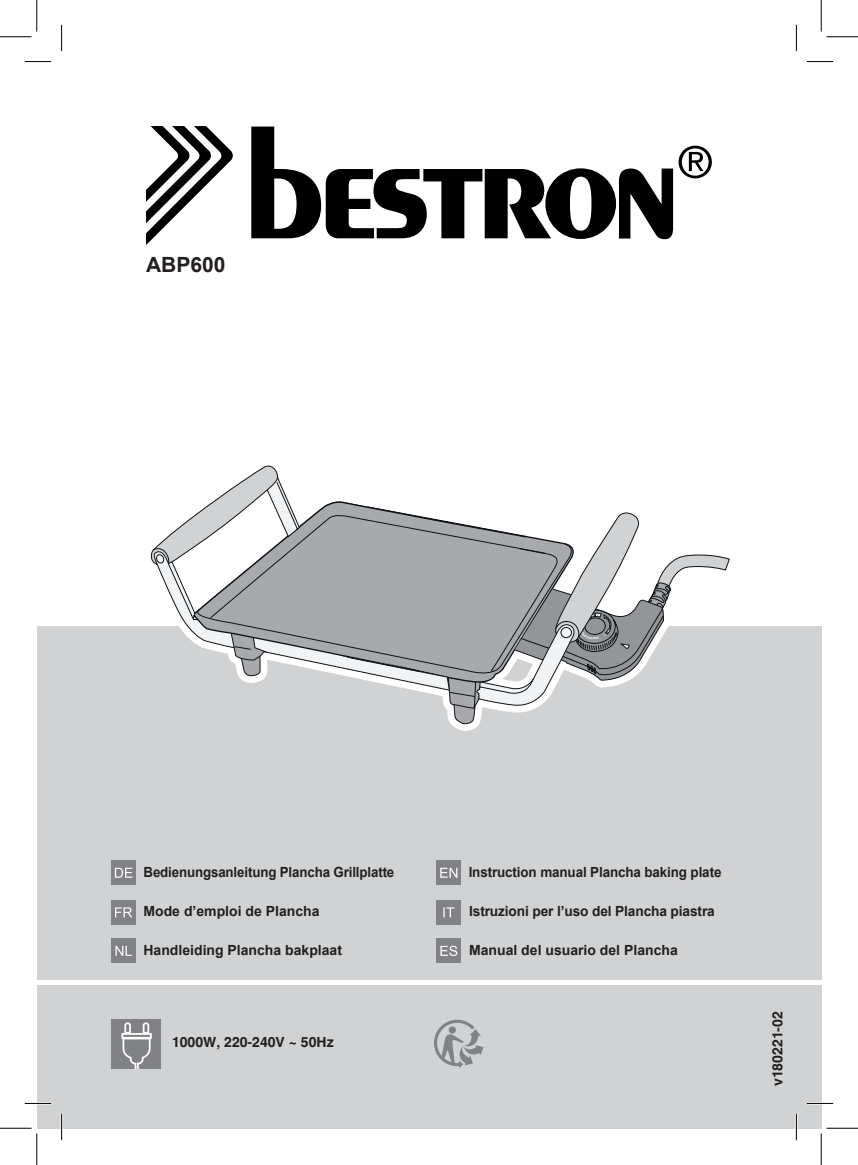
<style>
.page{position:relative;width:858px;height:1165px;background:#fff}
.page>*{position:absolute;margin:0;border:0;box-sizing:border-box;transform-origin:0 0}
.t1{font:700 21px "Arial";color:#231f20}
.t2{font:700 14px "Arial";letter-spacing:-.01em;color:#231f20}
.t3{font:700 14px "Arial";letter-spacing:-.01em;color:#231f20;scale:.95 1}
.t4{font:700 14px "Arial";letter-spacing:-.01em;color:#231f20;scale:.96 1}
.t5{font:14px "Helvetica Bold T.";color:#231f20}
</style>
<div class="page">
<div style="left:37px;top:985px;width:784px;height:143px;background:#d1d2d4"></div>
<div style="left:37px;top:626px;width:784px;height:353px;background:#d1d2d4"></div>
<svg style="left:251px;top:127px;width:460px;height:112px"></svg>
<svg style="left:146px;top:126px;width:87px;height:119px"></svg>
<div style="left:111px;top:938px;width:25px;height:25px;background:#808285"></div>
<svg style="left:115px;top:946px;width:17px;height:10px"></svg>
<div style="left:111px;top:860px;width:25px;height:25px;background:#808285"></div>
<svg style="left:115px;top:868px;width:17px;height:10px"></svg>
<div style="left:111px;top:900px;width:25px;height:25px;background:#808285"></div>
<svg style="left:115px;top:907px;width:17px;height:10px"></svg>
<div style="left:436px;top:938px;width:25px;height:25px;background:#808285"></div>
<svg style="left:440px;top:946px;width:17px;height:10px"></svg>
<div style="left:436px;top:900px;width:25px;height:25px;background:#808285"></div>
<svg style="left:443px;top:907px;width:11px;height:10px"></svg>
<div style="left:436px;top:860px;width:25px;height:25px;background:#808285"></div>
<svg style="left:440px;top:868px;width:17px;height:10px"></svg>
<div style="left:111px;top:1019px;width:50px;height:50px;background:#808285"></div>
<svg style="left:121px;top:1022px;width:31px;height:47px"></svg>
<svg style="left:434px;top:1020px;width:49px;height:48px"></svg>
<hr style="left:25px;top:1102px;width:26px;height:2px;background:#fff">
<hr style="left:806px;top:1102px;width:26px;height:2px;background:#fff">
<hr style="left:60px;top:1114px;width:3px;height:26px;background:#fff">
<hr style="left:795px;top:1114px;width:2px;height:26px;background:#fff">
<svg style="left:25px;top:61px;width:26px;height:1px"></svg>
<svg style="left:806px;top:61px;width:26px;height:1px"></svg>
<svg style="left:25px;top:1103px;width:26px;height:1px"></svg>
<svg style="left:806px;top:1103px;width:26px;height:1px"></svg>
<svg style="left:61px;top:25px;width:1px;height:26px"></svg>
<svg style="left:61px;top:1114px;width:1px;height:26px"></svg>
<svg style="left:795px;top:25px;width:1px;height:26px"></svg>
<svg style="left:795px;top:1114px;width:1px;height:26px"></svg>
<hr style="left:0;top:36px;width:32px;height:1px;background:#000">
<hr style="left:826px;top:36px;width:31px;height:1px;background:#000">
<hr style="left:0;top:1128px;width:32px;height:1px;background:#000">
<hr style="left:826px;top:1128px;width:31px;height:1px;background:#000">
<hr style="left:36px;top:0;width:1px;height:32px;background:#000">
<hr style="left:36px;top:1133px;width:1px;height:32px;background:#000">
<hr style="left:820px;top:0;width:1px;height:32px;background:#000">
<hr style="left:820px;top:1133px;width:1px;height:32px;background:#000">
<svg style="left:150px;top:465px;width:580px;height:264px"></svg>
<h1 class="t1" style="left:146px;top:250px;width:81px">ABP600</h1>
<p class="t3" style="left:143px;top:862px;width:265px">Bedienungsanleitung Plancha Grillplatte</p>
<p class="t2" style="left:143px;top:902px;width:177px">Mode d’emploi de Plancha</p>
<p class="t2" style="left:143px;top:940px;width:200px">Handleiding Plancha bakplaat</p>
<p class="t5" style="left:172px;top:1034px;width:163px">1000W, 220-240V ~ 50Hz</p>
<p class="t4" style="left:468px;top:862px;width:265px">Instruction manual Plancha baking plate</p>
<p class="t2" style="left:469px;top:902px;width:247px">Istruzioni per l’uso del Plancha piastra</p>
<p class="t2" style="left:469px;top:940px;width:210px">Manual del usuario del Plancha</p>
<p class="t5" style="left:768px;top:1086px;width:76px;rotate:-90deg">v180221-02</p>
</div>
